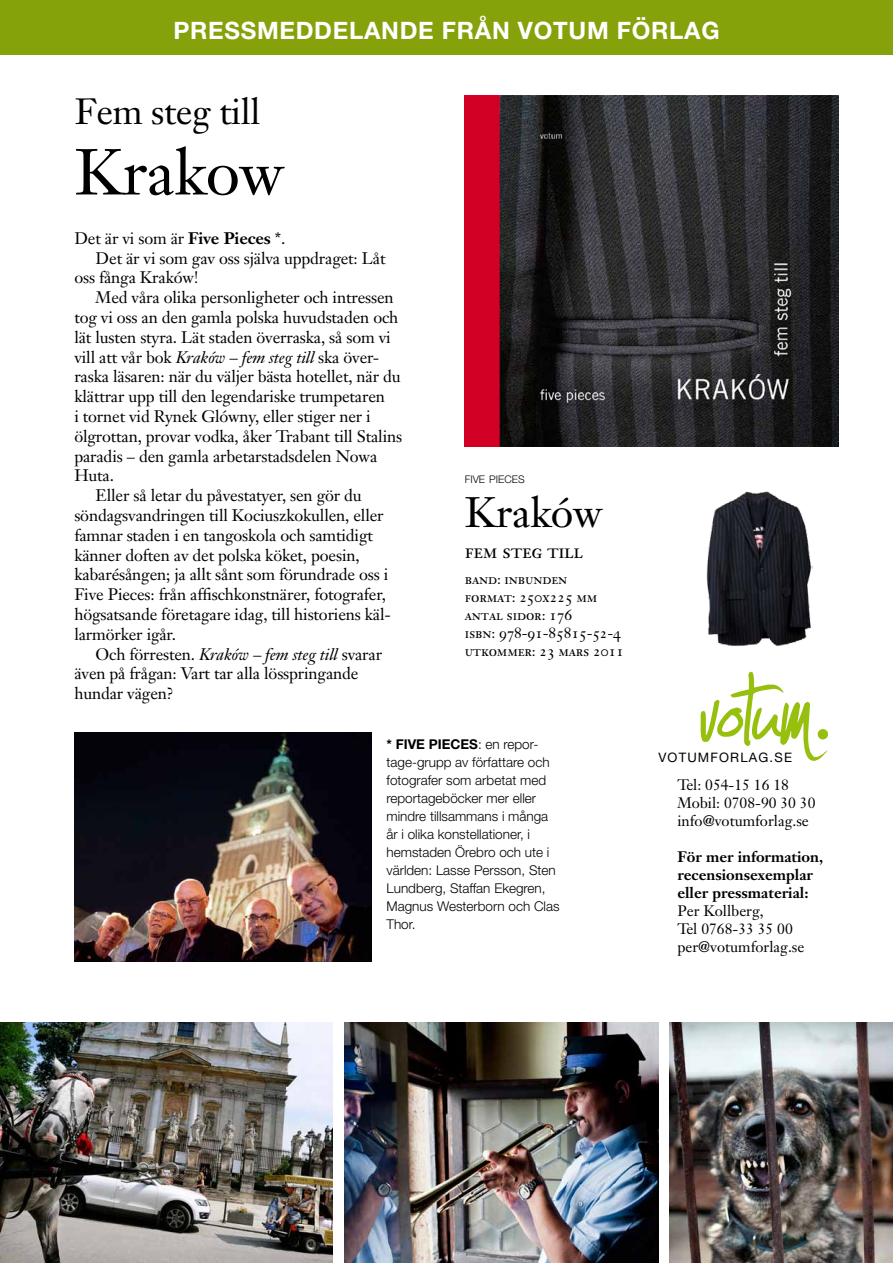
<style>
.page{position:relative;width:893px;height:1263px;background:#fff}
.page>*{position:absolute;margin:0;border:0;box-sizing:border-box;transform-origin:0 0}
.t1{font:63.75px "Janson Text";letter-spacing:-.01em;color:#000}
.t2{font:42px "Janson Text";letter-spacing:-.01em;color:#000}
.t3{font:36px "Janson Text";letter-spacing:-.01em;color:#000}
.t4{font:700 24px "Helvetica Neue LT";letter-spacing:.03em;color:#fff}
.t5{font:21px "Janson Text Roman SC";letter-spacing:-.02em;color:#000}
.t6{font:16.5px "Janson Text";letter-spacing:-.01em;color:#000}
.t7{font:15px/18px "Janson Text";color:#000}
.t8{font:15px/18px "Janson Text Roman SC";letter-spacing:-.01em;color:#000}
.t9{font:700 15px/18px "Janson Text";color:#000}
.t10{font:300 13.5px/18px "Helvetica Neue LT";color:#000}
.t11{font:13.05px "Helvetica Neue LT";letter-spacing:.09em;color:#000}
.t12{font:300 10.5px "Helvetica Neue LT";color:#000}
.s1{font-weight:700}
.s2{font-style:italic}
</style>
<div class="page">
<div style="left:0;top:0;width:893px;height:54px;background:#86a20b"></div>
<svg style="left:701px;top:672px;width:126px;height:89px"></svg>
<div style="left:818px;top:729px;width:10px;height:10px;background:#97bf0d;border-radius:50%"></div>
<img style="left:344px;top:1023px;width:314px;height:240px">
<img style="left:706px;top:491px;width:106px;height:155px">
<img style="left:465px;top:96px;width:374px;height:350px">
<img style="left:0;top:1023px;width:333px;height:240px">
<img style="left:669px;top:1023px;width:224px;height:240px">
<img style="left:74px;top:732px;width:297px;height:229px">
<h3 class="t4" style="left:173px;top:16px;width:548px">PRESSMEDDELANDE FRÅN VOTUM FÖRLAG</h3>
<h3 class="t3" style="left:75px;top:88px;width:187px">Fem steg till</h3>
<h1 class="t1" style="left:75px;top:132px;width:211px">Krakow</h1>
<p class="t6" style="left:74px;top:227px;width:213px">Det är vi som är <span class="s1">Five Pieces</span> *.</p>
<p class="t6" style="left:96px;top:247px;width:291px">Det är vi som gav oss själva uppdraget: Låt</p>
<p class="t6" style="left:74px;top:267px;width:126px">oss fånga Kraków!</p>
<p class="t6" style="left:96px;top:287px;width:300px">Med våra olika personligheter och intressen</p>
<p class="t6" style="left:74px;top:307px;width:326px">tog vi oss an den gamla polska huvudstaden och</p>
<p class="t6" style="left:74px;top:326px;width:318px">lät lusten styra. Lät staden överraska, så som vi</p>
<p class="t6" style="left:74px;top:346px;width:306px">vill att vår bok <span class="s2">Kraków – fem steg till</span> ska över-</p>
<p class="t6" style="left:74px;top:366px;width:328px">raska läsaren: när du väljer bästa hotellet, när du</p>
<p class="t6" style="left:74px;top:386px;width:312px">klättrar upp till den legendariske trumpetaren</p>
<p class="t6" style="left:74px;top:406px;width:298px">i tornet vid Rynek Glówny, eller stiger ner i</p>
<p class="t6" style="left:74px;top:425px;width:329px">ölgrottan, provar vodka, åker Trabant till Stalins</p>
<p class="t6" style="left:74px;top:445px;width:304px">paradis – den gamla arbetarstadsdelen Nowa</p>
<p class="t6" style="left:74px;top:465px;width:41px">Huta.</p>
<p class="t6" style="left:96px;top:485px;width:268px">Eller så letar du påvestatyer, sen gör du</p>
<p class="t6" style="left:74px;top:505px;width:311px">söndagsvandringen till Kociuszkokullen, eller</p>
<p class="t6" style="left:74px;top:524px;width:300px">famnar staden i en tangoskola och samtidigt</p>
<p class="t6" style="left:74px;top:544px;width:287px">känner doften av det polska köket, poesin,</p>
<p class="t6" style="left:74px;top:564px;width:316px">kabarésången; ja allt sånt som förundrade oss i</p>
<p class="t6" style="left:74px;top:584px;width:313px">Five Pieces: från affischkonstnärer, fotografer,</p>
<p class="t6" style="left:74px;top:604px;width:318px">högsatsande företagare idag, till historiens käl-</p>
<p class="t6" style="left:74px;top:623px;width:103px">larmörker igår.</p>
<p class="t6" style="left:96px;top:643px;width:288px">Och förresten. <span class="s2">Kraków – fem steg till</span> svarar</p>
<p class="t6" style="left:74px;top:663px;width:286px">även på frågan: Vart tar alla lösspringande</p>
<p class="t6" style="left:74px;top:683px;width:101px">hundar vägen?</p>
<p class="t12" style="left:465px;top:472px;width:61px">FIVE PIECES</p>
<h2 class="t2" style="left:465px;top:486px;width:139px">Kraków</h2>
<p class="t5" style="left:465px;top:538px;width:120px">fem steg till</p>
<p class="t8" style="left:465px;top:570px;width:161px">band: inbunden<br>format: 250x225 mm antal sidor: 176<br>isbn: 978-91-85815-52-4 utkommer: 23 mars 2011</p>
<p class="t10" style="left:387px;top:734px;width:175px"><span class="s1">* FIVE PIECES</span> : en repor&shy;tage-grupp av författare och fotografer som arbetat med reportageböcker mer eller mindre tillsammans i många år i olika konstellationer, i hemstaden Örebro och ute i världen: Lasse Persson, Sten<br>Lundberg, Staffan Ekegren,<br>Magnus Westerborn och Clas<br>Thor.</p>
<p class="t11" style="left:658px;top:750px;width:135px">VOTUMFORLAG.SE</p>
<p class="t7" style="left:677px;top:775px;width:140px">Tel: 054-15 16 18<br>Mobil: 0708-90 30 30 info@votumforlag.se</p>
<p class="t9" style="left:677px;top:847px;width:147px">För mer information, recensionsexemplar eller pressmaterial:</p>
<p class="t7" style="left:677px;top:901px;width:128px">Per Kollberg,<br>Tel 0768-33 35 00 per@votumforlag.se</p>
</div>
